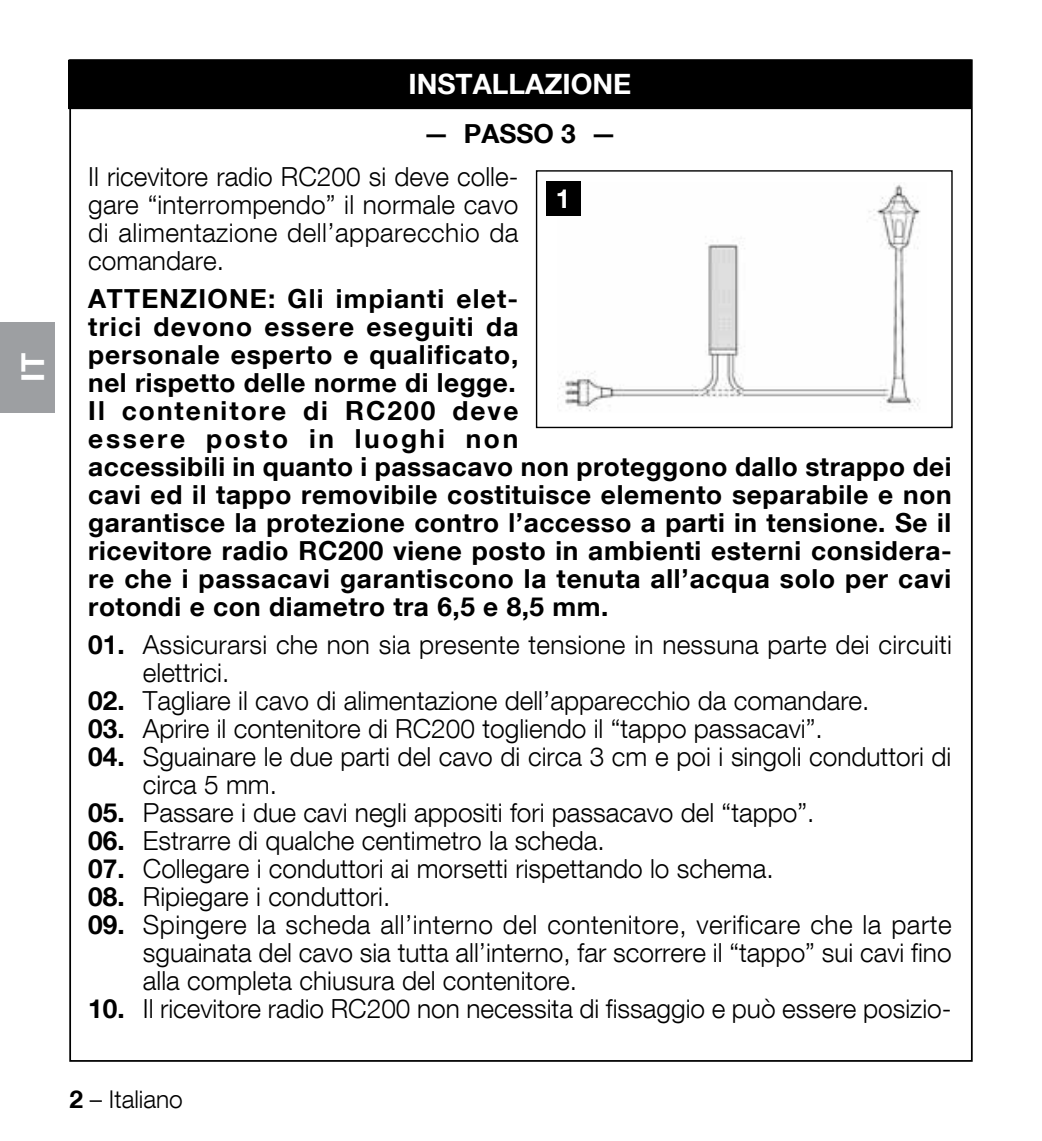
<style>
.page{position:relative;width:1042px;height:1141px;background:#fff}
.page>*{position:absolute;margin:0;border:0;box-sizing:border-box;transform-origin:0 0}
.t1{font:700 31.5px "Helvetica Neue LT Com";color:#fff}
.t2{font:700 28px "Helvetica Neue LT Com";color:#fff}
.t3{font:300 26.25px/28px "Helvetica Neue LT Com";color:#000;text-align:justify}
.t4{font:700 26.25px/28px "Helvetica Neue LT Com";letter-spacing:.025em;color:#000}
.t5{font:700 26.25px "Helvetica Neue LT Com";color:#fff}
.t6{font:300 24.5px "Helvetica Neue LT Com";color:#000}
.s1{font-weight:700}
</style>
<div class="page">
<div style="left:0;top:322px;width:55px;height:91px;background:#9d9fa2"></div>
<div style="left:69px;top:60px;width:902px;height:49px;background:#000"></div>
<img style="left:557px;top:183px;width:364px;height:229px">
<div style="left:536px;top:170px;width:416px;height:258px;border:1px solid #000"></div>
<div style="left:546px;top:181px;width:34px;height:35px;background:#000"></div>
<p class="t1" style="left:13px;top:382px;width:30px;rotate:-90deg">IT</p>
<p class="t2" style="left:408px;top:67px;width:224px">INSTALLAZIONE</p>
<p class="t4" style="left:423px;top:119px;width:195px">— PASSO 3 —</p>
<p class="t3" style="left:88px;top:162px;width:432px">Il ricevitore radio RC200 si deve colle&shy;gare “interrompendo” il normale cavo di alimentazione dell’apparecchio da comandare.</p>
<p class="t4" style="left:88px;top:283px;width:865px">ATTENZIONE: Gli impianti elet-<br>trici devono essere eseguiti da<br>personale esperto e qualificato,<br>nel rispetto delle norme di legge.<br>Il contenitore di RC200 deve<br>essere posto in luoghi non<br>accessibili in quanto i passacavo non proteggono dallo strappo dei cavi ed il tappo removibile costituisce elemento separabile e non garantisce la protezione contro l’accesso a parti in tensione. Se il ricevitore radio RC200 viene posto in ambienti esterni considera&shy;re che i passacavi garantiscono la tenuta all’acqua solo per cavi rotondi e con diametro tra 6,5 e 8,5 mm.</p>
<p class="t3" style="left:143px;top:630px;width:811px;text-indent:-55px"><span class="s1">01.</span> Assicurarsi che non sia presente tensione in nessuna parte dei circuiti elettrici.</p>
<p class="t3" style="left:88px;top:686px;width:783px"><span class="s1">02.</span> Tagliare il cavo di alimentazione dell’apparecchio da comandare.</p>
<p class="t3" style="left:88px;top:714px;width:736px"><span class="s1">03.</span> Aprire il contenitore di RC200 togliendo il “tappo passacavi”.</p>
<p class="t3" style="left:143px;top:742px;width:810px;text-indent:-55px"><span class="s1">04.</span> Sguainare le due parti del cavo di circa 3 cm e poi i singoli conduttori di circa 5 mm.</p>
<p class="t3" style="left:88px;top:798px;width:728px"><span class="s1">05.</span> Passare i due cavi negli appositi fori passacavo del “tappo”.</p>
<p class="t3" style="left:88px;top:826px;width:518px"><span class="s1">06.</span> Estrarre di qualche centimetro la scheda.</p>
<p class="t3" style="left:88px;top:854px;width:687px"><span class="s1">07.</span> Collegare i conduttori ai morsetti rispettando lo schema.</p>
<p class="t3" style="left:88px;top:882px;width:304px"><span class="s1">08.</span> Ripiegare i conduttori.</p>
<p class="t3" style="left:143px;top:910px;width:810px;text-indent:-55px"><span class="s1">09.</span> Spingere la scheda all’interno del contenitore, verificare che la parte sguainata del cavo sia tutta all’interno, far scorrere il “tappo” sui cavi fino alla completa chiusura del contenitore.</p>
<p class="t3" style="left:88px;top:994px;width:865px"><span class="s1">10.</span> Il ricevitore radio RC200 non necessita di fissaggio e può essere posizio-</p>
<p class="t5" style="left:556px;top:182px;width:16px">1</p>
<p class="t6" style="left:69px;top:1084px;width:115px"><span class="s1">2</span> – Italiano</p>
</div>
